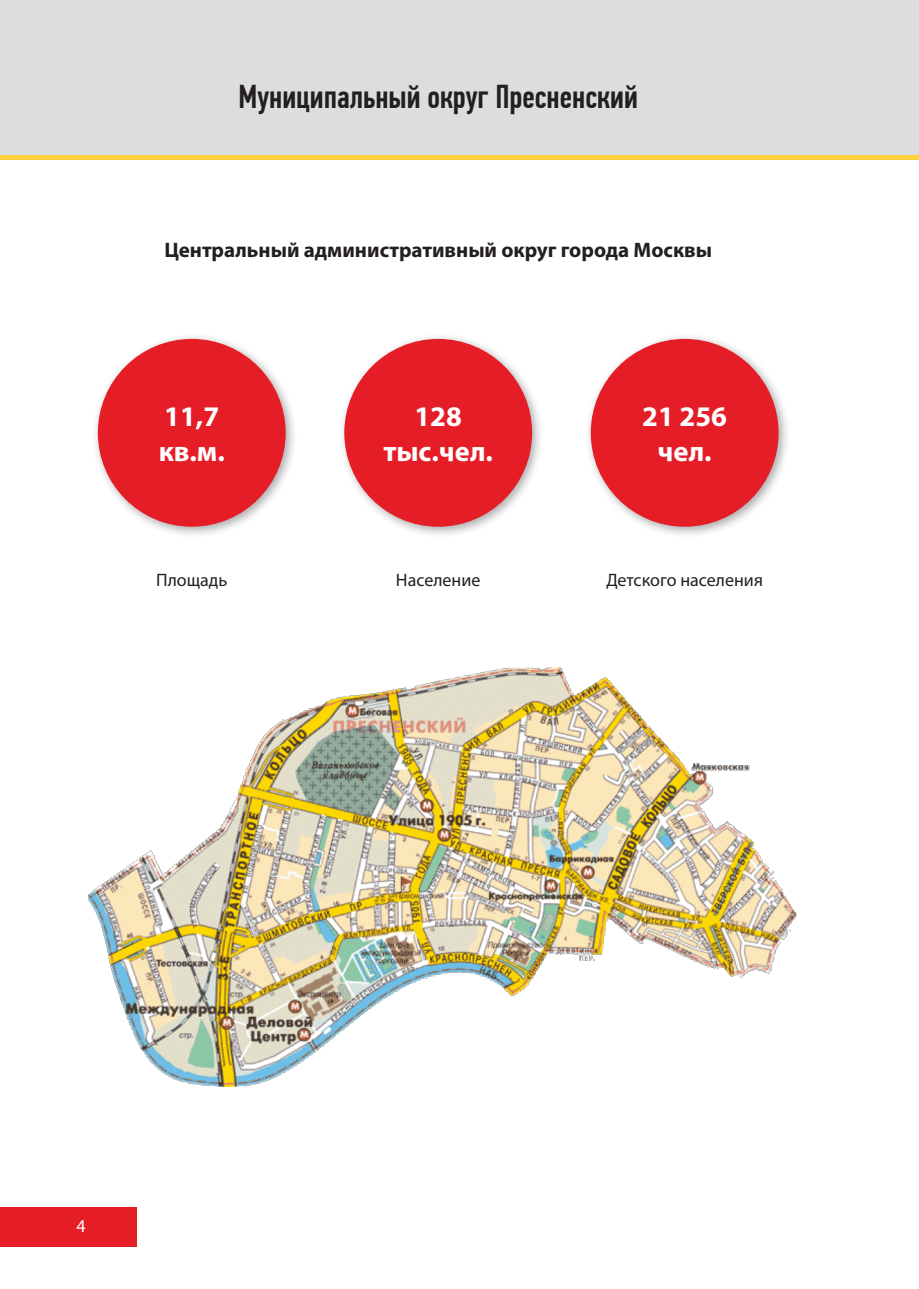
<style>
.page{position:relative;width:919px;height:1289px;background:#fff}
.page>*{position:absolute;margin:0;border:0;box-sizing:border-box;transform-origin:0 0}
.Заголовок{font:500 33px "PF Din Text Comp Pro";color:#231f20}
.текст{font:700 28.5px "Myriad Pro";color:#fff}
.Подзаголовок{font:700 21px "Myriad Pro";color:#231f20}
.текст-2{font:18px "Myriad Pro";color:#231f20}
.t1{font:18px "Myriad Pro";color:#fff}
</style>
<div class="page">
<div style="left:0;top:1206px;width:137px;height:40px;background:#e51d27"></div>
<div style="left:0;top:0;width:906px;height:155px;background:#dcdddf"></div>
<hr style="left:0;top:155px;width:906px;height:4px;background:#fdd03e">
<div style="left:906px;top:0;width:12px;height:155px;background:#dcdddf"></div>
<hr style="left:906px;top:155px;width:12px;height:4px;background:#fdd03e">
<div style="left:92px;top:333px;width:206px;height:206px;background:#231f20;opacity:.38"></div>
<div style="left:98px;top:339px;width:188px;height:187px;background:#e51d27;border-radius:50%"></div>
<div style="left:338px;top:333px;width:206px;height:206px;background:#231f20;opacity:.38"></div>
<div style="left:344px;top:339px;width:188px;height:187px;background:#e51d27;border-radius:50%"></div>
<div style="left:584px;top:333px;width:206px;height:206px;background:#231f20;opacity:.38"></div>
<div style="left:590px;top:339px;width:188px;height:187px;background:#e51d27;border-radius:50%"></div>
<img style="left:89px;top:668px;width:707px;height:418px">
<p class="Заголовок" style="left:238px;top:77px;width:401px">Муниципальный округ Пресненский</p>
<p class="Подзаголовок" style="left:164px;top:236px;width:549px">Центральный административный округ города Москвы</p>
<p class="текст" style="left:164px;top:398px;width:56px">11,7</p>
<p class="текст" style="left:159px;top:432px;width:68px">кв.м.</p>
<p class="текст-2" style="left:156px;top:569px;width:73px">Площадь</p>
<p class="текст" style="left:414px;top:398px;width:49px">128</p>
<p class="текст" style="left:383px;top:432px;width:111px">тыс.чел.</p>
<p class="текст-2" style="left:396px;top:569px;width:86px">Население</p>
<p class="текст" style="left:642px;top:398px;width:86px">21 256</p>
<p class="текст" style="left:657px;top:432px;width:56px">чел.</p>
<p class="текст-2" style="left:606px;top:569px;width:158px">Детского населения</p>
<p class="t1" style="left:77px;top:1214px;width:11px">4</p>
</div>
